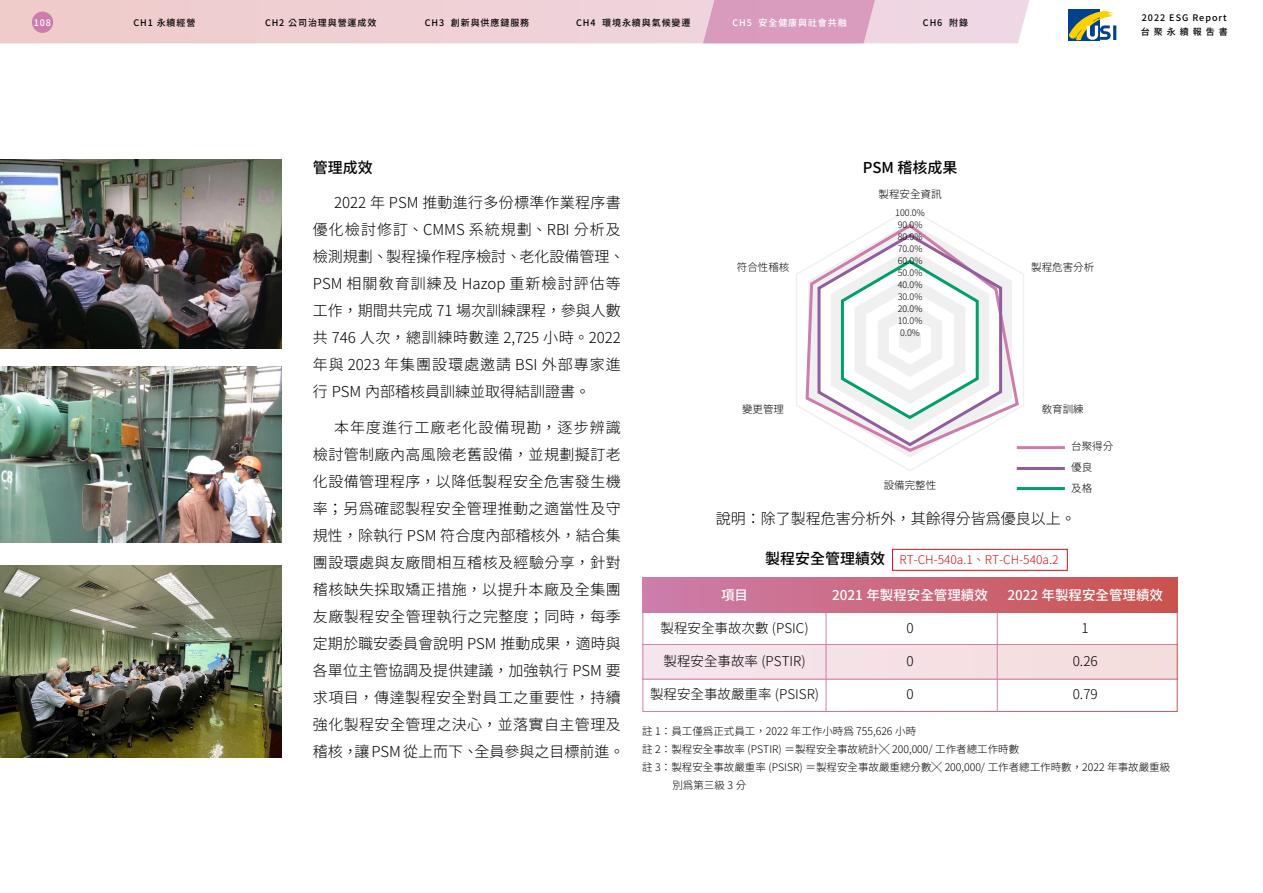
<style>
.page{position:relative;width:1263px;height:893px;background:#fff}
.page>*{position:absolute;margin:0;border:0;box-sizing:border-box;transform-origin:0 0}
.t1{font:15px/27px "Gen Yo Gothic TW Light TTF";letter-spacing:.03em;color:#000}
.t2{font:15px/27px "Gen Yo Gothic TW Light TTF";color:#000}
.t3{font:15px "Gen Yo Gothic TW Medium TTF";color:#000}
.t4{font:13.5px "Gen Yo Gothic TW Light TTF";color:#000}
.t5{font:13.5px "Gen Yo Gothic TW Medium TTF";color:#fff}
.t6{font:12px "Gen Yo Gothic TW Light TTF";color:#d0121b}
.t7{font:10.5px/21px "Gen Yo Gothic TW Light TTF";color:#000}
.t8{font:9px/13.5px "Gen Yo Gothic TW Medium TTF";letter-spacing:.1em;color:#000}
.t9{font:9px/12px "Gen Yo Gothic TW Light TTF";color:#000}
.t10{font:9px "Gen Yo Gothic TW Medium TTF";letter-spacing:.1em;color:#fff}
</style>
<div class="page">
<div style="left:1068px;top:10px;width:31px;height:31px;background:#00428e"></div>
<svg style="left:1069px;top:11px;width:47px;height:30px"></svg>
<svg style="left:0;top:0;width:1030px;height:43px;background:#ebc8d2"></svg>
<img style="left:0;top:159px;width:282px;height:190px">
<img style="left:0;top:366px;width:282px;height:176px">
<img style="left:0;top:566px;width:282px;height:191px">
<hr style="left:1017px;top:446px;width:48px;height:3px;background:#cd7dac">
<hr style="left:1017px;top:487px;width:48px;height:3px;background:#00a06e">
<hr style="left:1017px;top:467px;width:48px;height:3px;background:#925d9f">
<svg style="left:796px;top:208px;width:229px;height:263px"></svg>
<svg style="left:804px;top:221px;width:216px;height:233px"></svg>
<svg style="left:816px;top:231px;width:187px;height:217px"></svg>
<div style="left:642px;top:577px;width:536px;height:35px;background:linear-gradient(to right,#cc7eac,#cb524c)"></div>
<div style="left:642px;top:645px;width:536px;height:34px;background:#f5e1e5"></div>
<div style="left:642px;top:577px;width:535px;height:135px;border:1px solid #fff"></div>
<hr style="left:826px;top:612px;width:1px;height:100px;background:#fff">
<hr style="left:997px;top:612px;width:1px;height:100px;background:#fff">
<div style="left:892px;top:549px;width:175px;height:22px;border:1px solid #d0121b"></div>
<p class="t10" style="left:34px;top:18px;width:19px">108</p>
<p class="t8" style="left:133px;top:16px;width:63px">CH1 永續經營</p>
<p class="t8" style="left:265px;top:16px;width:113px">CH2 公司治理與營運成效</p>
<p class="t8" style="left:425px;top:16px;width:106px">CH3 創新與供應鏈服務</p>
<p class="t8" style="left:576px;top:16px;width:116px">CH4 環境永續與氣候變遷</p>
<p class="t10" style="left:732px;top:17px;width:116px">CH5 安全健康與社會共融</p>
<p class="t8" style="left:923px;top:16px;width:47px">CH6 附錄</p>
<p class="t8" style="left:1141px;top:11px;width:89px">2022 ESG Report台 聚 永 續 報 告 書</p>
<p class="t3" style="left:313px;top:159px;width:61px">管理成效</p>
<p class="t2" style="left:313px;top:189px;width:313px;text-indent:21px">2022 年 PSM 推動進行多份標準作業程序書優化檢討修訂、CMMS 系統規劃、RBI 分析及檢測規劃、製程操作程序檢討、老化設備管理、<br>PSM 相關教育訓練及 Hazop 重新檢討評估等工作，期間共完成 71 場次訓練課程，參與人數共 746 人次，總訓練時數達 2,725 小時。2022年與 2023 年集團設環處邀請 BSI 外部專家進行 PSM 內部稽核員訓練並取得結訓證書。</p>
<p class="t1" style="left:313px;top:414px;width:313px;text-indent:21px">本年度進行工廠老化設備現勘，逐步辨識檢討管制廠內高風險老舊設備，並規劃擬訂老化設備管理程序，以降低製程安全危害發生機率；另為確認製程安全管理推動之適當性及守規性，除執行 PSM 符合度內部稽核外，結合集團設環處與友廠間相互稽核及經驗分享，針對稽核缺失採取矯正措施，以提升本廠及全集團友廠製程安全管理執行之完整度；同時，每季定期於職安委員會說明 PSM 推動成果，適時與各單位主管協調及提供建議，加強執行 PSM 要求項目，傳達製程安全對員工之重要性，持續強化製程安全管理之決心，並落實自主管理及稽核，讓 PSM 從上而下、全員參與之目標前進。</p>
<p class="t3" style="left:863px;top:159px;width:96px">PSM 稽核成果</p>
<p class="t7" style="left:878px;top:184px;width:64px">製程安全資訊</p>
<p class="t9" style="left:895px;top:207px;width:31px">100.0%<br>90.0%<br>80.0%<br>70.0%<br>60.0%<br>50.0%<br>40.0%<br>30.0%<br>20.0%<br>10.0%<br>0.0%</p>
<p class="t7" style="left:737px;top:257px;width:54px">符合性稽核</p>
<p class="t7" style="left:1031px;top:257px;width:64px">製程危害分析</p>
<p class="t7" style="left:742px;top:399px;width:43px">變更管理</p>
<p class="t7" style="left:1042px;top:399px;width:43px">教育訓練</p>
<p class="t7" style="left:884px;top:475px;width:54px">設備完整性</p>
<p class="t7" style="left:1071px;top:436px;width:43px">台聚得分優良<br>及格</p>
<p class="t2" style="left:716px;top:505px;width:362px">說明：除了製程危害分析外，其餘得分皆為優良以上。</p>
<p class="t3" style="left:765px;top:550px;width:122px">製程安全管理績效</p>
<p class="t5" style="left:832px;top:587px;width:157px">2021 年製程安全管理績效</p>
<p class="t4" style="left:906px;top:620px;width:9px">0</p>
<p class="t4" style="left:906px;top:653px;width:9px">0</p>
<p class="t4" style="left:906px;top:686px;width:9px">0</p>
<p class="t6" style="left:899px;top:553px;width:160px">RT-CH-540a.1、RT-CH-540a.2</p>
<p class="t5" style="left:1007px;top:587px;width:157px">2022 年製程安全管理績效</p>
<p class="t4" style="left:1082px;top:620px;width:9px">1</p>
<p class="t4" style="left:1073px;top:653px;width:27px">0.26</p>
<p class="t4" style="left:1073px;top:686px;width:27px">0.79</p>
<p class="t5" style="left:721px;top:587px;width:28px">項目</p>
<p class="t4" style="left:660px;top:620px;width:150px">製程安全事故次數 (PSIC)</p>
<p class="t4" style="left:663px;top:653px;width:144px">製程安全事故率 (PSTIR)</p>
<p class="t4" style="left:650px;top:686px;width:171px">製程安全事故嚴重率 (PSISR)</p>
<p class="t7" style="left:642px;top:720px;width:276px">註 1：員工僅為正式員工，2022 年工作小時為 755,626 小時</p>
<p class="t7" style="left:642px;top:738px;width:379px">註 2：製程安全事故率 (PSTIR) ＝製程安全事故統計╳ 200,000/ 工作者總工作時數</p>
<p class="t7" style="left:642px;top:756px;width:530px">註 3：製程安全事故嚴重率 (PSISR) ＝製程安全事故嚴重總分數╳ 200,000/ 工作者總工作時數，2022 年事故嚴重級</p>
<p class="t7" style="left:672px;top:774px;width:75px">別為第三級 3 分</p>
</div>
